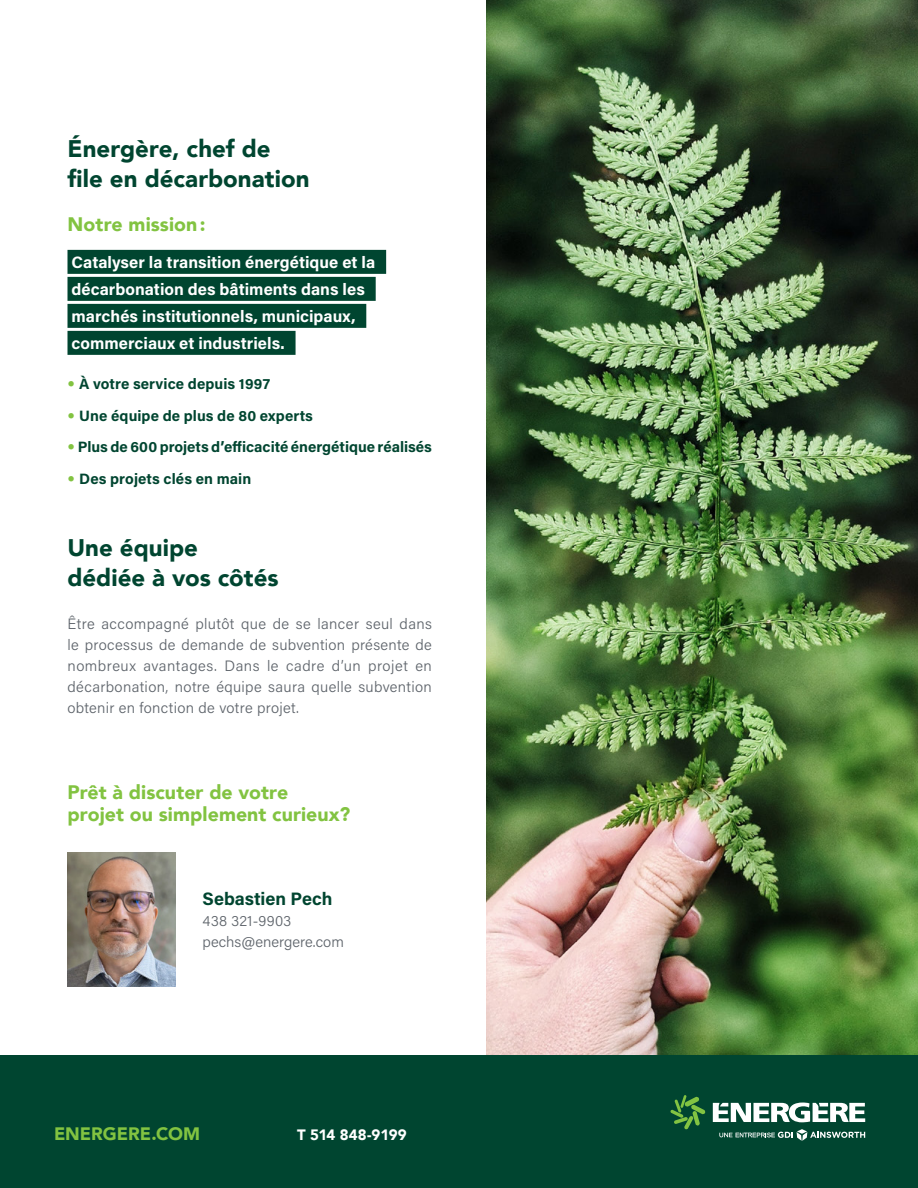
<style>
.page{position:relative;width:918px;height:1188px;background:#fff}
.page>*{position:absolute;margin:0;border:0;box-sizing:border-box;transform-origin:0 0}
.t1{font:900 24px/30px "Avenir";color:#004530}
.t2{font:900 19.5px/22.5px "Avenir";letter-spacing:.005em;color:#82c341}
.t3{font:700 18px "Acumin Pro";color:#004530}
.t4{font:900 18px "Avenir";color:#82c341}
.t5{font:700 16.5px/27px "Acumin Pro";color:#fff}
.t6{font:300 15px/21px "Acumin Pro";letter-spacing:.02em;color:#5d636a;text-align:justify}
.t7{font:700 15px "Acumin Pro";letter-spacing:.005em;color:#004530}
.t8{font:300 15px/21px "Acumin Pro";color:#5d636a}
.t9{font:900 15px "Avenir";letter-spacing:-.005em;color:#fff}
.s1{font-family:"Avenir";font-weight:500;color:#82c341}
</style>
<div class="page">
<img style="left:486px;top:0;width:432px;height:1055px">
<div style="left:68px;top:250px;width:318px;height:24px;background:#004530"></div>
<div style="left:68px;top:277px;width:308px;height:24px;background:#004530"></div>
<div style="left:68px;top:304px;width:298px;height:24px;background:#004530"></div>
<div style="left:68px;top:331px;width:228px;height:24px;background:#004530"></div>
<div style="left:0;top:1055px;width:918px;height:133px;background:#004530"></div>
<svg style="left:713px;top:1103px;width:152px;height:19px"></svg>
<svg style="left:671px;top:1095px;width:35px;height:35px"></svg>
<svg style="left:719px;top:1129px;width:146px;height:12px"></svg>
<img style="left:68px;top:852px;width:108px;height:135px">
<h1 class="t1" style="left:68px;top:133px;width:244px">Énergère, chef de file en décarbonation</h1>
<h2 class="t2" style="left:68px;top:213px;width:140px">Notre mission:</h2>
<p class="t5" style="left:71px;top:248px;width:305px">Catalyser la transition énergétique et la décarbonation des bâtiments dans les marchés institutionnels, municipaux, commerciaux et industriels.</p>
<p class="t7" style="left:68px;top:374px;width:204px"><span class="s1">•</span> À votre service depuis 1997</p>
<p class="t7" style="left:68px;top:405px;width:247px"><span class="s1">•</span> Une équipe de plus de 80 experts</p>
<p class="t7" style="left:68px;top:437px;width:366px"><span class="s1">•</span> Plus de 600 projets d’efficacité énergétique réalisés</p>
<p class="t7" style="left:68px;top:468px;width:185px"><span class="s1">•</span> Des projets clés en main</p>
<h1 class="t1" style="left:68px;top:532px;width:213px">Une équipe dédiée à vos côtés</h1>
<p class="t6" style="left:68px;top:613px;width:366px">Être accompagné plutôt que de se lancer seul dans le processus de demande de subvention présente de nombreux avantages. Dans le cadre d’un projet en décarbonation, notre équipe saura quelle subvention obtenir en fonction de votre projet.</p>
<h2 class="t2" style="left:68px;top:780px;width:284px">Prêt à discuter de votre<br>projet ou simplement curieux?</h2>
<p class="t3" style="left:202px;top:886px;width:132px">Sebastien Pech</p>
<p class="t8" style="left:202px;top:910px;width:143px">438 321-9903 pechs@energere.com</p>
<p class="t4" style="left:54px;top:1118px;width:148px">ENERGERE.COM</p>
<p class="t9" style="left:297px;top:1122px;width:111px">T 514 848-9199</p>
</div>
